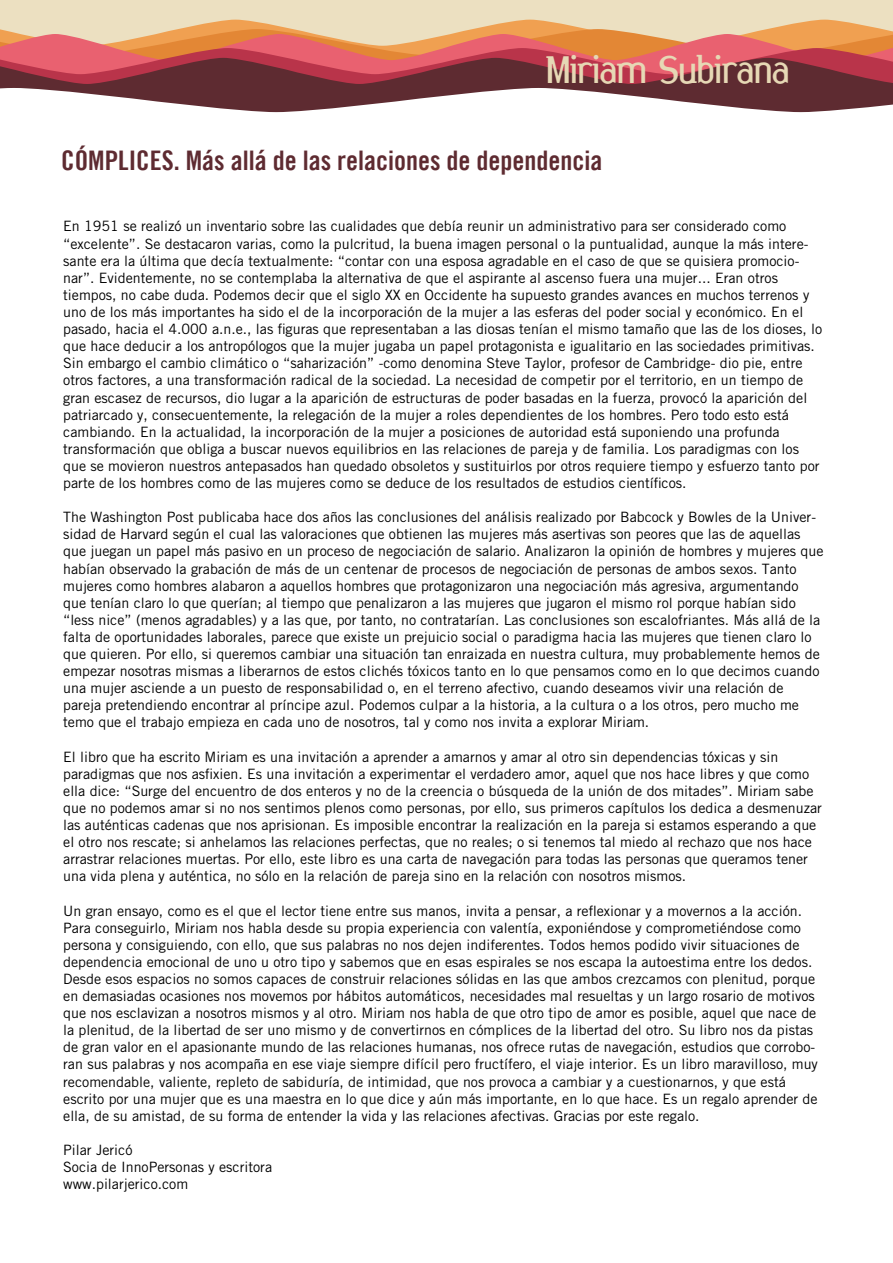
<style>
.page{position:relative;width:893px;height:1263px;background:#fff}
.page>*{position:absolute;margin:0;border:0;box-sizing:border-box;transform-origin:0 0}
.t1{font:40.5px "Belt Line";color:#e6d8b5}
.t2{font:27px "Trade Gothic Bold Cond Twenty";color:#5e2b31}
.t3{font:14.25px/17.1px "Trade Gothic LT Std";color:#000}
</style>
<div class="page">
<div style="left:0;top:0;width:893px;height:64px;background:#ece0c1"></div>
<svg style="left:0;top:20px;width:893px;height:38px"></svg>
<svg style="left:0;top:58px;width:893px;height:54px;fill:#5e2b31"></svg>
<h1 class="t1" style="left:547px;top:47px;width:244px">Miriam Subirana</h1>
<h2 class="t2" style="left:61px;top:144px;width:543px">CÓMPLICES. Más allá de las relaciones de dependencia</h2>
<p class="t3" style="left:63px;top:218px;width:761px">En 1951 se realizó un inventario sobre las cualidades que debía reunir un administrativo para ser considerado como “excelente”. Se destacaron varias, como la pulcritud, la buena imagen personal o la puntualidad, aunque la más intere&shy;sante era la última que decía textualmente: “contar con una esposa agradable en el caso de que se quisiera promocio&shy;nar”. Evidentemente, no se contemplaba la alternativa de que el aspirante al ascenso fuera una mujer... Eran otros tiempos, no cabe duda. Podemos decir que el siglo XX en Occidente ha supuesto grandes avances en muchos terrenos y uno de los más importantes ha sido el de la incorporación de la mujer a las esferas del poder social y económico. En el pasado, hacia el 4.000 a.n.e., las figuras que representaban a las diosas tenían el mismo tamaño que las de los dioses, lo que hace deducir a los antropólogos que la mujer jugaba un papel protagonista e igualitario en las sociedades primitivas.<br>Sin embargo el cambio climático o “saharización” -como denomina Steve Taylor, profesor de Cambridge- dio pie, entre otros factores, a una transformación radical de la sociedad. La necesidad de competir por el territorio, en un tiempo de gran escasez de recursos, dio lugar a la aparición de estructuras de poder basadas en la fuerza, provocó la aparición del patriarcado y, consecuentemente, la relegación de la mujer a roles dependientes de los hombres. Pero todo esto está cambiando. En la actualidad, la incorporación de la mujer a posiciones de autoridad está suponiendo una profunda transformación que obliga a buscar nuevos equilibrios en las relaciones de pareja y de familia. Los paradigmas con los que se movieron nuestros antepasados han quedado obsoletos y sustituirlos por otros requiere tiempo y esfuerzo tanto por parte de los hombres como de las mujeres como se deduce de los resultados de estudios científicos.</p>
<p class="t3" style="left:63px;top:508px;width:762px">The Washington Post publicaba hace dos años las conclusiones del análisis realizado por Babcock y Bowles de la Univer&shy;sidad de Harvard según el cual las valoraciones que obtienen las mujeres más asertivas son peores que las de aquellas que juegan un papel más pasivo en un proceso de negociación de salario. Analizaron la opinión de hombres y mujeres que habían observado la grabación de más de un centenar de procesos de negociación de personas de ambos sexos. Tanto mujeres como hombres alabaron a aquellos hombres que protagonizaron una negociación más agresiva, argumentando que tenían claro lo que querían; al tiempo que penalizaron a las mujeres que jugaron el mismo rol porque habían sido “less nice” (menos agradables) y a las que, por tanto, no contratarían. Las conclusiones son escalofriantes. Más allá de la falta de oportunidades laborales, parece que existe un prejuicio social o paradigma hacia las mujeres que tienen claro lo que quieren. Por ello, si queremos cambiar una situación tan enraizada en nuestra cultura, muy probablemente hemos de empezar nosotras mismas a liberarnos de estos clichés tóxicos tanto en lo que pensamos como en lo que decimos cuando una mujer asciende a un puesto de responsabilidad o, en el terreno afectivo, cuando deseamos vivir una relación de pareja pretendiendo encontrar al príncipe azul. Podemos culpar a la historia, a la cultura o a los otros, pero mucho me temo que el trabajo empieza en cada uno de nosotros, tal y como nos invita a explorar Miriam.</p>
<p class="t3" style="left:63px;top:748px;width:760px">El libro que ha escrito Miriam es una invitación a aprender a amarnos y amar al otro sin dependencias tóxicas y sin paradigmas que nos asfixien. Es una invitación a experimentar el verdadero amor, aquel que nos hace libres y que como ella dice: “Surge del encuentro de dos enteros y no de la creencia o búsqueda de la unión de dos mitades”. Miriam sabe que no podemos amar si no nos sentimos plenos como personas, por ello, sus primeros capítulos los dedica a desmenuzar las auténticas cadenas que nos aprisionan. Es imposible encontrar la realización en la pareja si estamos esperando a que el otro nos rescate; si anhelamos las relaciones perfectas, que no reales; o si tenemos tal miedo al rechazo que nos hace arrastrar relaciones muertas. Por ello, este libro es una carta de navegación para todas las personas que queramos tener una vida plena y auténtica, no sólo en la relación de pareja sino en la relación con nosotros mismos.</p>
<p class="t3" style="left:63px;top:902px;width:756px">Un gran ensayo, como es el que el lector tiene entre sus manos, invita a pensar, a reflexionar y a movernos a la acción.<br>Para conseguirlo, Miriam nos habla desde su propia experiencia con valentía, exponiéndose y comprometiéndose como persona y consiguiendo, con ello, que sus palabras no nos dejen indiferentes. Todos hemos podido vivir situaciones de dependencia emocional de uno u otro tipo y sabemos que en esas espirales se nos escapa la autoestima entre los dedos.<br>Desde esos espacios no somos capaces de construir relaciones sólidas en las que ambos crezcamos con plenitud, porque en demasiadas ocasiones nos movemos por hábitos automáticos, necesidades mal resueltas y un largo rosario de motivos que nos esclavizan a nosotros mismos y al otro. Miriam nos habla de que otro tipo de amor es posible, aquel que nace de la plenitud, de la libertad de ser uno mismo y de convertirnos en cómplices de la libertad del otro. Su libro nos da pistas de gran valor en el apasionante mundo de las relaciones humanas, nos ofrece rutas de navegación, estudios que corrobo&shy;ran sus palabras y nos acompaña en ese viaje siempre difícil pero fructífero, el viaje interior. Es un libro maravilloso, muy recomendable, valiente, repleto de sabiduría, de intimidad, que nos provoca a cambiar y a cuestionarnos, y que está escrito por una mujer que es una maestra en lo que dice y aún más importante, en lo que hace. Es un regalo aprender de ella, de su amistad, de su forma de entender la vida y las relaciones afectivas. Gracias por este regalo.</p>
<p class="t3" style="left:63px;top:1141px;width:210px">Pilar Jericó<br>Socia de InnoPersonas y escritora www.pilarjerico.com</p>
</div>
